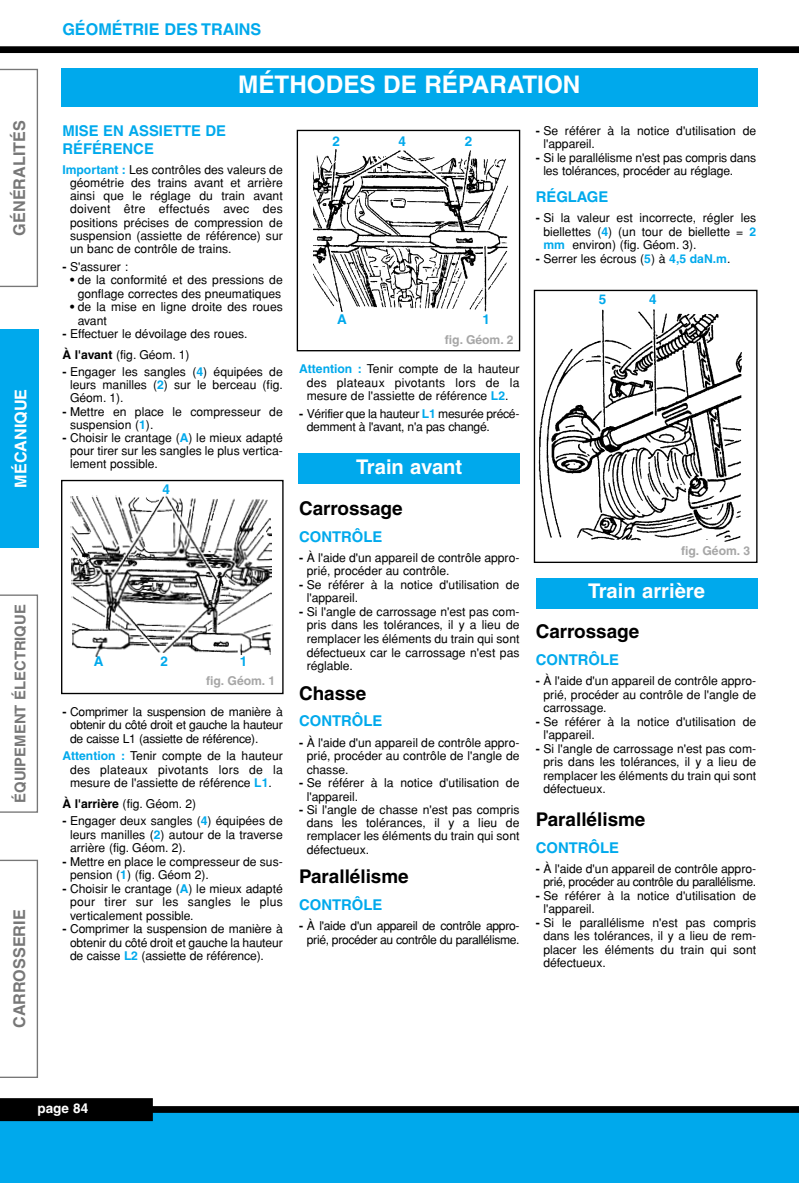
<style>
.page{position:relative;width:799px;height:1183px;background:#fff}
.page>*{position:absolute;margin:0;border:0;box-sizing:border-box;transform-origin:0 0}
.t1{font:700 24.3px "Helvetica";color:#fff}
.t2{font:700 20.25px "Helvetica";color:#fff}
.t3{font:700 18.9px "Helvetica";color:#000}
.t4{font:700 16.2px "Helvetica";color:#777}
.t5{font:700 16.2px "Helvetica";color:#00a9ec}
.t6{font:700 16.2px "Helvetica";color:#fff}
.t7{font:700 14.85px/17.9px "Helvetica";color:#00a9ec}
.t8{font:700 14.85px "Helvetica";color:#777}
.t9{font:700 13.5px "Helvetica";color:#00a9ec}
.t10{font:700 13.5px "Helvetica";color:#fff}
.t11{font:12.15px/13.5px "Helvetica";color:#000;text-align:justify}
.t12{font:12.15px/13.5px "Helvetica";letter-spacing:-.03em;color:#000;text-align:right}
.t13{font:12.15px/13.5px "Helvetica";letter-spacing:-.02em;color:#000}
.t14{font:700 12.15px "Helvetica";color:#a6a6a6}
.s1{font-weight:700;color:#00a9ec}
.s2{font-weight:700}
</style>
<div class="page">
<div style="left:0;top:1111px;width:799px;height:71px;background:#00a9ec"></div>
<svg style="left:153px;top:1106px;width:646px;height:6px;background:#040404"></svg>
<div style="left:0;top:1098px;width:153px;height:22px;background:#000"></div>
<div style="left:0;top:46px;width:799px;height:7px;background:#000"></div>
<svg style="left:0;top:69px;width:38px;height:218px"></svg>
<div style="left:0;top:329px;width:38px;height:218px;background:#00a9ec"></div>
<svg style="left:0;top:594px;width:38px;height:218px"></svg>
<svg style="left:0;top:859px;width:38px;height:218px"></svg>
<div style="left:61px;top:68px;width:697px;height:38px;background:#00a9ec"></div>
<img style="left:71px;top:494px;width:202px;height:162px">
<div style="left:61px;top:480px;width:223px;height:214px;border:1px solid #000"></div>
<img style="left:313px;top:149px;width:195px;height:162px">
<div style="left:297px;top:130px;width:223px;height:221px;border:1px solid #000"></div>
<div style="left:298px;top:453px;width:222px;height:31px;background:#00a9ec"></div>
<div style="left:536px;top:577px;width:222px;height:31px;background:#00a9ec"></div>
<img style="left:538px;top:309px;width:204px;height:233px">
<div style="left:534px;top:290px;width:224px;height:273px;border:1px solid #000"></div>
<h3 class="t4" style="left:14px;top:235px;width:117px;rotate:-90deg">GÉNÉRALITÉS</h3>
<h3 class="t6" style="left:15px;top:487px;width:100px;rotate:-90deg">MÉCANIQUE</h3>
<p class="t8" style="left:15px;top:802px;width:200px;rotate:-90deg">ÉQUIPEMENT ÉLECTRIQUE</p>
<h3 class="t4" style="left:14px;top:1027px;width:120px;rotate:-90deg">CARROSSERIE</h3>
<h3 class="t5" style="left:62px;top:23px;width:201px">GÉOMÉTRIE DES TRAINS</h3>
<h1 class="t1" style="left:238px;top:76px;width:344px">MÉTHODES DE RÉPARATION</h1>
<p class="t7" style="left:62px;top:123px;width:165px">MISE EN ASSIETTE DE<br>RÉFÉRENCE</p>
<p class="t11" style="left:70px;top:164px;width:214px;text-indent:-8px"><span class="s1">Important :</span> Les contrôles des valeurs de géométrie des trains avant et arrière ainsi que le réglage du train avant doivent être effectués avec des positions précises de compression de suspension (assiette de référence) sur un banc de contrôle de trains.</p>
<p class="t11" style="left:62px;top:261px;width:67px"><span class="s2">-</span> S'assurer :</p>
<p class="t11" style="left:70px;top:274px;width:214px;text-align:center"><span class="s2">•</span> de la conformité et des pressions de gonflage correctes des pneumatiques</p>
<p class="t11" style="left:78px;top:301px;width:207px;text-indent:-8px"><span class="s2">•</span> de la mise en ligne droite des roues avant</p>
<p class="t11" style="left:62px;top:325px;width:187px;line-height:20.2px"><span class="s2">-</span> Effectuer le dévoilage des roues.<br><span class="s2">À l'avant</span> (fig. Géom. 1)</p>
<p class="t11" style="left:70px;top:366px;width:214px;text-indent:-8px"><span class="s2">-</span> Engager les sangles (<span class="s1">4</span>) équipées de leurs manilles (<span class="s1">2</span>) sur le berceau (fig.<br>Géom. 1).</p>
<p class="t11" style="left:70px;top:406px;width:214px;text-indent:-8px"><span class="s2">-</span> Mettre en place le compresseur de suspension (<span class="s1">1</span>).</p>
<p class="t11" style="left:70px;top:432px;width:214px;text-indent:-8px"><span class="s2">-</span> Choisir le crantage (<span class="s1">A</span>) le mieux adapté pour tirer sur les sangles le plus vertica&shy;lement possible.</p>
<p class="t9" style="left:162px;top:484px;width:9px">4</p>
<p class="t9" style="left:94px;top:656px;width:11px">A</p>
<p class="t9" style="left:161px;top:656px;width:9px">2</p>
<p class="t9" style="left:240px;top:656px;width:9px">1</p>
<p class="t14" style="left:206px;top:676px;width:71px">fig. Géom. 1</p>
<p class="t11" style="left:70px;top:705px;width:214px;text-indent:-8px"><span class="s2">-</span> Comprimer la suspension de manière à obtenir du côté droit et gauche la hauteur de caisse L1 (assiette de référence).</p>
<p class="t11" style="left:70px;top:750px;width:214px;text-indent:-8px"><span class="s1">Attention :</span> Tenir compte de la hauteur des plateaux pivotants lors de la mesure de l'assiette de référence <span class="s1">L1</span>.</p>
<p class="t11" style="left:62px;top:797px;width:135px"><span class="s2">À l'arrière</span> (fig. Géom. 2)</p>
<p class="t11" style="left:70px;top:815px;width:214px;text-indent:-8px"><span class="s2">-</span> Engager deux sangles (<span class="s1">4</span>) équipées de leurs manilles (<span class="s1">2</span>) autour de la traverse arrière (fig. Géom. 2).</p>
<p class="t11" style="left:70px;top:855px;width:214px;text-indent:-8px"><span class="s2">-</span> Mettre en place le compresseur de sus&shy;pension (<span class="s1">1</span>) (fig. Géom 2).</p>
<p class="t11" style="left:70px;top:882px;width:214px;text-indent:-8px"><span class="s2">-</span> Choisir le crantage (<span class="s1">A</span>) le mieux adapté pour tirer sur les sangles le plus verticalement possible.</p>
<p class="t11" style="left:70px;top:923px;width:214px;text-indent:-8px"><span class="s2">-</span> Comprimer la suspension de manière à obtenir du côté droit et gauche la hauteur de caisse <span class="s1">L2</span> (assiette de référence).</p>
<p class="t9" style="left:333px;top:136px;width:9px">2</p>
<p class="t9" style="left:398px;top:136px;width:9px">4</p>
<p class="t9" style="left:465px;top:136px;width:9px">2</p>
<p class="t9" style="left:337px;top:314px;width:11px">A</p>
<p class="t9" style="left:483px;top:314px;width:9px">1</p>
<p class="t14" style="left:445px;top:335px;width:70px">fig. Géom. 2</p>
<p class="t11" style="left:307px;top:363px;width:214px;text-indent:-8px"><span class="s1">Attention :</span> Tenir compte de la hauteur des plateaux pivotants lors de la mesure de l'assiette de référence <span class="s1">L2</span>.</p>
<p class="t13" style="left:307px;top:408px;width:214px;text-indent:-8px"><span class="s2">-</span> Vérifier que la hauteur <span class="s1">L1</span> mesurée précé&shy;demment à l'avant, n'a pas changé.</p>
<h2 class="t2" style="left:356px;top:459px;width:108px">Train avant</h2>
<h3 class="t3" style="left:299px;top:501px;width:105px">Carrossage</h3>
<p class="t7" style="left:299px;top:529px;width:85px">CONTRÔLE</p>
<p class="t11" style="left:307px;top:552px;width:214px;text-indent:-8px"><span class="s2">-</span> À l'aide d'un appareil de contrôle appro&shy;prié, procéder au contrôle.</p>
<p class="t11" style="left:307px;top:579px;width:214px;text-indent:-8px"><span class="s2">-</span> Se référer à la notice d'utilisation de l'appareil.</p>
<p class="t11" style="left:307px;top:606px;width:214px;text-indent:-8px"><span class="s2">-</span> Si l'angle de carrossage n'est pas com&shy;pris dans les tolérances, il y a lieu de remplacer les éléments du train qui sont défectueux car le carrossage n'est pas réglable.</p>
<h3 class="t3" style="left:299px;top:686px;width:69px">Chasse</h3>
<p class="t7" style="left:299px;top:713px;width:85px">CONTRÔLE</p>
<p class="t11" style="left:307px;top:736px;width:214px;text-indent:-8px"><span class="s2">-</span> À l'aide d'un appareil de contrôle appro&shy;prié, procéder au contrôle de l'angle de chasse.</p>
<p class="t11" style="left:307px;top:777px;width:214px;text-indent:-8px"><span class="s2">-</span> Se référer à la notice d'utilisation de l'appareil.</p>
<p class="t11" style="left:307px;top:804px;width:214px;text-indent:-8px"><span class="s2">-</span> Si l'angle de chasse n'est pas compris dans les tolérances, il y a lieu de remplacer les éléments du train qui sont défectueux.</p>
<h3 class="t3" style="left:299px;top:869px;width:111px">Parallélisme</h3>
<p class="t7" style="left:299px;top:897px;width:85px">CONTRÔLE</p>
<p class="t12" style="left:299px;top:920px;width:222px"><span class="s2">-</span> À l'aide d'un appareil de contrôle appro&shy;prié, procéder au contrôle du parallélisme.</p>
<p class="t11" style="left:543px;top:125px;width:214px;text-indent:-8px"><span class="s2">-</span> Se référer à la notice d'utilisation de l'appareil.</p>
<p class="t11" style="left:543px;top:152px;width:214px;text-indent:-8px"><span class="s2">-</span> Si le parallélisme n'est pas compris dans les tolérances, procéder au réglage.</p>
<p class="t7" style="left:536px;top:189px;width:74px">RÉGLAGE</p>
<p class="t11" style="left:543px;top:212px;width:214px;text-indent:-8px"><span class="s2">-</span> Si la valeur est incorrecte, régler les biellettes (<span class="s1">4</span>) (un tour de biellette = <span class="s1">2 mm</span> environ) (fig. Géom. 3).</p>
<p class="t11" style="left:536px;top:253px;width:196px"><span class="s2">-</span> Serrer les écrous (<span class="s1">5</span>) à <span class="s1">4,5 daN.m</span>.</p>
<p class="t9" style="left:599px;top:294px;width:9px">5</p>
<p class="t9" style="left:649px;top:294px;width:9px">4</p>
<p class="t14" style="left:681px;top:546px;width:71px">fig. Géom. 3</p>
<h2 class="t2" style="left:588px;top:583px;width:119px">Train arrière</h2>
<h3 class="t3" style="left:536px;top:624px;width:105px">Carrossage</h3>
<p class="t7" style="left:536px;top:652px;width:85px">CONTRÔLE</p>
<p class="t11" style="left:543px;top:675px;width:214px;text-indent:-8px"><span class="s2">-</span> À l'aide d'un appareil de contrôle appro&shy;prié, procéder au contrôle de l'angle de carrossage.</p>
<p class="t11" style="left:543px;top:716px;width:214px;text-indent:-8px"><span class="s2">-</span> Se référer à la notice d'utilisation de l'appareil.</p>
<p class="t11" style="left:543px;top:743px;width:214px;text-indent:-8px"><span class="s2">-</span> Si l'angle de carrossage n'est pas com&shy;pris dans les tolérances, il y a lieu de remplacer les éléments du train qui sont défectueux.</p>
<h3 class="t3" style="left:536px;top:812px;width:111px">Parallélisme</h3>
<p class="t7" style="left:536px;top:839px;width:85px">CONTRÔLE</p>
<p class="t12" style="left:536px;top:862px;width:222px"><span class="s2">-</span> À l'aide d'un appareil de contrôle appro&shy;prié, procéder au contrôle du parallélisme.</p>
<p class="t11" style="left:543px;top:889px;width:214px;text-indent:-8px"><span class="s2">-</span> Se référer à la notice d'utilisation de l'appareil.</p>
<p class="t11" style="left:543px;top:916px;width:214px;text-indent:-8px"><span class="s2">-</span> Si le parallélisme n'est pas compris dans les tolérances, il y a lieu de rem&shy;placer les éléments du train qui sont défectueux.</p>
<p class="t10" style="left:38px;top:1103px;width:52px">page 84</p>
</div>
